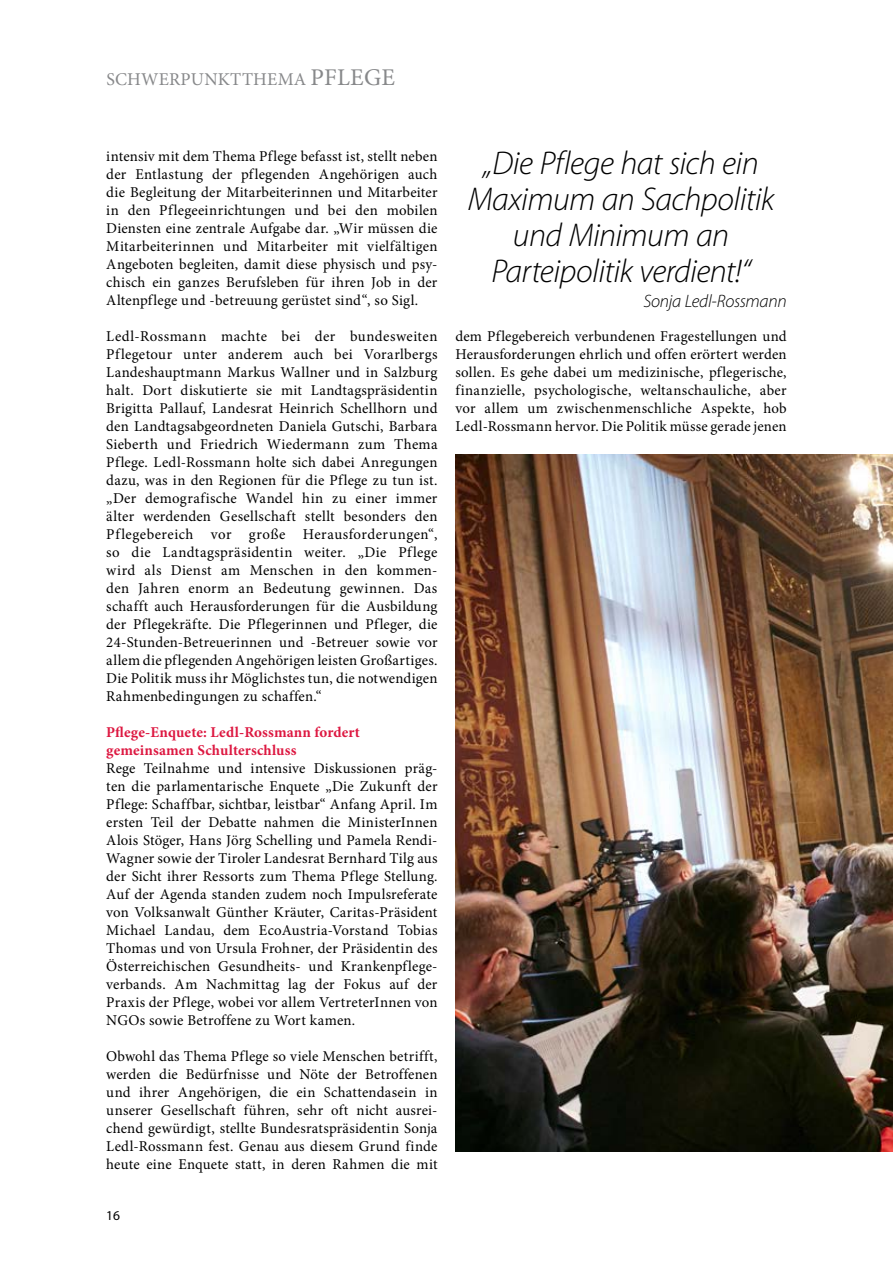
<style>
.page{position:relative;width:893px;height:1263px;background:#fff}
.page>*{position:absolute;margin:0;border:0;box-sizing:border-box;transform-origin:0 0}
.t1{font:italic 300 33px/36px "Myriad Pro";letter-spacing:-.02em;color:#000;text-align:center}
.t2{font:18px "Minion Pro";letter-spacing:.01em;color:#87888a}
.t3{font:italic 300 18px "Myriad Pro";letter-spacing:-.015em;color:#000}
.t4{font:15px/18px "Minion Pro";letter-spacing:.01em;color:#000;text-align:justify}
.t5{font:700 15px/18px "Minion Pro";letter-spacing:.01em;color:#dd1841}
.t6{font:13.5px "Myriad Pro";color:#000}
.s1{font-size:24px}
</style>
<div class="page">
<img style="left:455px;top:454px;width:438px;height:697px">
<p class="t2" style="left:106px;top:67px;width:290px">SCHWERPUNKTTHEMA <span class="s1">PFLEGE</span></p>
<p class="t4" style="left:106px;top:147px;width:333px">intensiv mit dem Thema Pflege befasst ist, stellt neben der Entlastung der pflegenden Angehörigen auch die Begleitung der Mitarbeiterinnen und Mitarbeiter in den Pflegeeinrichtungen und bei den mobilen Diensten eine zentrale Aufgabe dar. „Wir müssen die Mitarbeiterinnen und Mitarbeiter mit vielfältigen Angeboten begleiten, damit diese physisch und psy&shy;chisch ein ganzes Berufsleben für ihren Job in der Altenpflege und -betreuung gerüstet sind“, so Sigl.</p>
<p class="t4" style="left:106px;top:327px;width:333px">Ledl-Rossmann machte bei der bundesweiten Pflegetour unter anderem auch bei Vorarlbergs Landeshauptmann Markus Wallner und in Salzburg halt. Dort diskutierte sie mit Landtagspräsidentin Brigitta Pallauf, Landesrat Heinrich Schellhorn und den Landtagsabgeordneten Daniela Gutschi, Barbara Sieberth und Friedrich Wiedermann zum Thema Pflege. Ledl-Rossmann holte sich dabei Anregungen dazu, was in den Regionen für die Pflege zu tun ist. „Der demografische Wandel hin zu einer immer älter werdenden Gesellschaft stellt besonders den Pflegebereich vor große Herausforderungen“, so die Landtagspräsidentin weiter. „Die Pflege wird als Dienst am Menschen in den kommen&shy;den Jahren enorm an Bedeutung gewinnen. Das schafft auch Herausforderungen für die Ausbildung der Pflegekräfte. Die Pflegerinnen und Pfleger, die 24-Stunden-Betreuerinnen und -Betreuer sowie vor allem die pflegenden Angehörigen leisten Großartiges.<br>Die Politik muss ihr Möglichstes tun, die notwendigen Rahmenbedingungen zu schaffen.“</p>
<h2 class="t5" style="left:106px;top:723px;width:255px">Pflege-Enquete: Ledl-Rossmann fordert gemeinsamen Schulterschluss</h2>
<p class="t4" style="left:106px;top:759px;width:333px">Rege Teilnahme und intensive Diskussionen präg&shy;ten die parlamentarische Enquete „Die Zukunft der Pflege: Schaffbar, sichtbar, leistbar“ Anfang April. Im ersten Teil der Debatte nahmen die MinisterInnen Alois Stöger, Hans Jörg Schelling und Pamela Rendi-Wagner sowie der Tiroler Landesrat Bernhard Tilg aus der Sicht ihrer Ressorts zum Thema Pflege Stellung.<br>Auf der Agenda standen zudem noch Impulsreferate von Volksanwalt Günther Kräuter, Caritas-Präsident Michael Landau, dem EcoAustria-Vorstand Tobias Thomas und von Ursula Frohner, der Präsidentin des Österreichischen Gesundheits- und Krankenpflege&shy;verbands. Am Nachmittag lag der Fokus auf der Praxis der Pflege, wobei vor allem VertreterInnen von NGOs sowie Betroffene zu Wort kamen.</p>
<p class="t4" style="left:106px;top:1047px;width:333px">Obwohl das Thema Pflege so viele Menschen betrifft, werden die Bedürfnisse und Nöte der Betroffenen und ihrer Angehörigen, die ein Schattendasein in unserer Gesellschaft führen, sehr oft nicht ausrei&shy;chend gewürdigt, stellte Bundesratspräsidentin Sonja Ledl-Rossmann fest. Genau aus diesem Grund finde heute eine Enquete statt, in deren Rahmen die mit</p>
<p class="t6" style="left:106px;top:1207px;width:15px">16</p>
<h1 class="t1" style="left:468px;top:145px;width:308px">„Die Pflege hat sich ein<br>Maximum an Sachpolitik und Minimum an<br>Parteipolitik verdient!“</h1>
<p class="t3" style="left:643px;top:292px;width:145px">Sonja Ledl-Rossmann</p>
<p class="t4" style="left:455px;top:327px;width:333px">dem Pflegebereich verbundenen Fragestellungen und Herausforderungen ehrlich und offen erörtert werden sollen. Es gehe dabei um medizinische, pflegerische, finanzielle, psychologische, weltanschauliche, aber vor allem um zwischenmenschliche Aspekte, hob Ledl-Rossmann hervor. Die Politik müsse gerade jenen</p>
</div>
